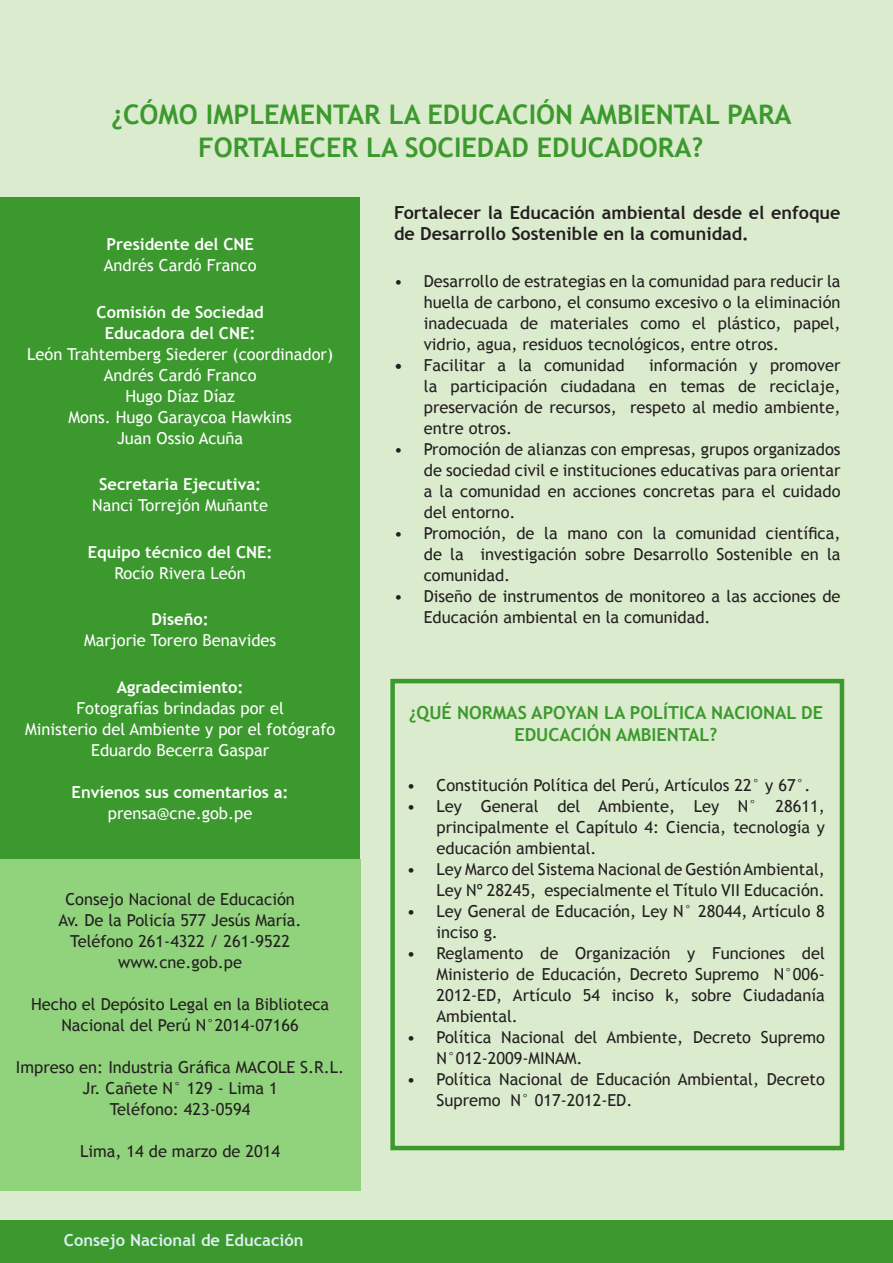
<style>
.page{position:relative;width:893px;height:1263px;background:#fff}
.page>*{position:absolute;margin:0;border:0;box-sizing:border-box;transform-origin:0 0}
.TITU{font:700 27px/32.4px "Trebuchet MS";color:#3c992e;text-align:center}
.TEXTO{font:700 18px/21px "Trebuchet MS";color:#231f20}
.TITU-2{font:700 18px/21.6px "Trebuchet MS";color:#3c992e;text-align:center}
.PUNTO{font:16.5px/21px "Trebuchet MS";color:#231f20;text-align:justify}
.TEXTO-2{font:16.5px "Trebuchet MS";color:#fff}
.TEXTO-3{font:16.5px/21px "Trebuchet MS";color:#231f20;text-align:center}
.TEXTO-4{font:700 16.5px "Trebuchet MS";color:#fff}
.t1{font:700 16.5px "Trebuchet MS";color:#deeff1}
.s1{font-weight:700}
</style>
<div class="page">
<div style="left:0;top:0;width:892px;height:1263px;background:#dbebcd"></div>
<div style="left:0;top:1220px;width:892px;height:43px;background:#3c992e"></div>
<div style="left:0;top:198px;width:360px;height:661px;background:#3c992e"></div>
<div style="left:0;top:859px;width:361px;height:332px;background:#91d37c"></div>
<div style="left:390px;top:679px;width:454px;height:471px;border:4px solid #3c992e"></div>
<p class="TITU" style="left:111px;top:99px;width:682px">¿CÓMO IMPLEMENTAR LA EDUCACIÓN AMBIENTAL PARA<br>FORTALECER LA SOCIEDAD EDUCADORA?</p>
<p class="TEXTO-4" style="left:106px;top:234px;width:149px">Presidente del CNE</p>
<p class="TEXTO-2" style="left:104px;top:255px;width:154px">Andrés Cardó Franco</p>
<p class="TEXTO-4" style="left:97px;top:301px;width:169px">Comisión de Sociedad</p>
<p class="TEXTO-4" style="left:105px;top:322px;width:152px">Educadora del CNE:</p>
<p class="TEXTO-2" style="left:27px;top:343px;width:307px">León Trahtemberg Siederer (coordinador)</p>
<p class="TEXTO-2" style="left:104px;top:364px;width:154px">Andrés Cardó Franco</p>
<p class="TEXTO-2" style="left:125px;top:385px;width:111px">Hugo Díaz Díaz</p>
<p class="TEXTO-2" style="left:68px;top:406px;width:225px">Mons. Hugo Garaycoa Hawkins</p>
<p class="TEXTO-2" style="left:117px;top:427px;width:128px">Juan Ossio Acuña</p>
<p class="TEXTO-4" style="left:99px;top:474px;width:164px">Secretaria Ejecutiva:</p>
<p class="TEXTO-2" style="left:92px;top:495px;width:177px">Nanci Torrejón Muñante</p>
<p class="TEXTO-4" style="left:88px;top:541px;width:186px">Equipo técnico del CNE:</p>
<p class="TEXTO-2" style="left:115px;top:562px;width:133px">Rocío Rivera León</p>
<p class="TEXTO-4" style="left:152px;top:609px;width:59px">Diseño:</p>
<p class="TEXTO-2" style="left:84px;top:630px;width:194px">Marjorie Torero Benavides</p>
<p class="TEXTO-4" style="left:117px;top:676px;width:128px">Agradecimiento:</p>
<p class="TEXTO-2" style="left:76px;top:697px;width:209px">Fotografías brindadas por el</p>
<p class="TEXTO-2" style="left:25px;top:718px;width:312px">Ministerio del Ambiente y por el fotógrafo</p>
<p class="TEXTO-2" style="left:91px;top:739px;width:179px">Eduardo Becerra Gaspar</p>
<p class="TEXTO-4" style="left:72px;top:781px;width:219px">Envíenos sus comentarios a:</p>
<p class="TEXTO-2" style="left:108px;top:802px;width:146px">prensa@cne.gob.pe</p>
<p class="TEXTO-3" style="left:65px;top:888px;width:231px">Consejo Nacional de Educación</p>
<p class="TEXTO-3" style="left:59px;top:909px;width:244px">Av. De la Policía 577 Jesús María.</p>
<p class="TEXTO-3" style="left:70px;top:930px;width:221px">Teléfono 261-4322 / 261-9522</p>
<p class="TEXTO-3" style="left:118px;top:951px;width:125px">www.cne.gob.pe</p>
<p class="TEXTO-3" style="left:31px;top:993px;width:300px">Hecho el Depósito Legal en la Biblioteca<br>Nacional del Perú N°2014-07166</p>
<p class="TEXTO-3" style="left:16px;top:1056px;width:330px">Impreso en: Industria Gráfica MACOLE S.R.L.</p>
<p class="TEXTO-3" style="left:83px;top:1077px;width:197px">Jr. Cañete N° 129 - Lima 1</p>
<p class="TEXTO-3" style="left:110px;top:1098px;width:142px">Teléfono: 423-0594</p>
<p class="TEXTO-3" style="left:80px;top:1140px;width:202px">Lima, 14 de marzo de 2014</p>
<p class="t1" style="left:64px;top:1230px;width:241px">Consejo Nacional de Educación</p>
<p class="TEXTO" style="left:394px;top:202px;width:448px">Fortalecer la Educación ambiental desde el enfoque de Desarrollo Sostenible en la comunidad.</p>
<p class="PUNTO" style="left:424px;top:270px;width:418px;text-indent:-30px">• Desarrollo de estrategias en la comunidad para reducir la huella de carbono, el consumo excesivo o la eliminación inadecuada de materiales como el plástico, papel, vidrio, agua, residuos tecnológicos, entre otros.</p>
<p class="PUNTO" style="left:394px;top:354px;width:232px"><span class="s1">•</span> Facilitar a la comunidad</p>
<p class="PUNTO" style="left:424px;top:354px;width:418px;text-indent:225px">información y promover la participación ciudadana en temas de reciclaje, preservación de recursos, respeto al medio ambiente, entre otros.</p>
<p class="PUNTO" style="left:424px;top:438px;width:418px;text-indent:-30px">• Promoción de alianzas con empresas, grupos organizados de sociedad civil e instituciones educativas para orientar a la comunidad en acciones concretas para el cuidado del entorno.</p>
<p class="PUNTO" style="left:424px;top:522px;width:418px;text-indent:-30px">• Promoción, de la mano con la comunidad científica, de la investigación sobre Desarrollo Sostenible en la comunidad.</p>
<p class="PUNTO" style="left:424px;top:585px;width:418px;text-indent:-30px">• Diseño de instrumentos de monitoreo a las acciones de<br>Educación ambiental en la comunidad.</p>
<p class="TITU-2" style="left:409px;top:702px;width:416px">¿QUÉ NORMAS APOYAN LA POLÍTICA NACIONAL DE<br>EDUCACIÓN AMBIENTAL?</p>
<p class="PUNTO" style="left:407px;top:774px;width:405px">• Constitución Política del Perú, Artículos 22° y 67°.</p>
<p class="PUNTO" style="left:437px;top:795px;width:390px;text-indent:-30px">• Ley General del Ambiente, Ley N° 28611, principalmente el Capítulo 4: Ciencia, tecnología y educación ambiental.</p>
<p class="PUNTO" style="left:407px;top:858px;width:420px;text-align:right">• Ley Marco del Sistema Nacional de Gestión Ambiental,<br>Ley Nº 28245, especialmente el Título VII Educación.</p>
<p class="PUNTO" style="left:437px;top:900px;width:390px;text-indent:-30px">• Ley General de Educación, Ley N° 28044, Artículo 8 inciso g.</p>
<p class="PUNTO" style="left:437px;top:942px;width:390px;text-indent:-30px">• Reglamento de Organización y Funciones del Ministerio de Educación, Decreto Supremo N°006- 2012-ED, Artículo 54 inciso k, sobre Ciudadanía Ambiental.</p>
<p class="PUNTO" style="left:437px;top:1026px;width:390px;text-indent:-30px">• Política Nacional del Ambiente, Decreto Supremo<br>N°012-2009-MINAM.</p>
<p class="PUNTO" style="left:437px;top:1068px;width:390px;text-indent:-30px">• Política Nacional de Educación Ambiental, Decreto<br>Supremo N° 017-2012-ED.</p>
</div>
